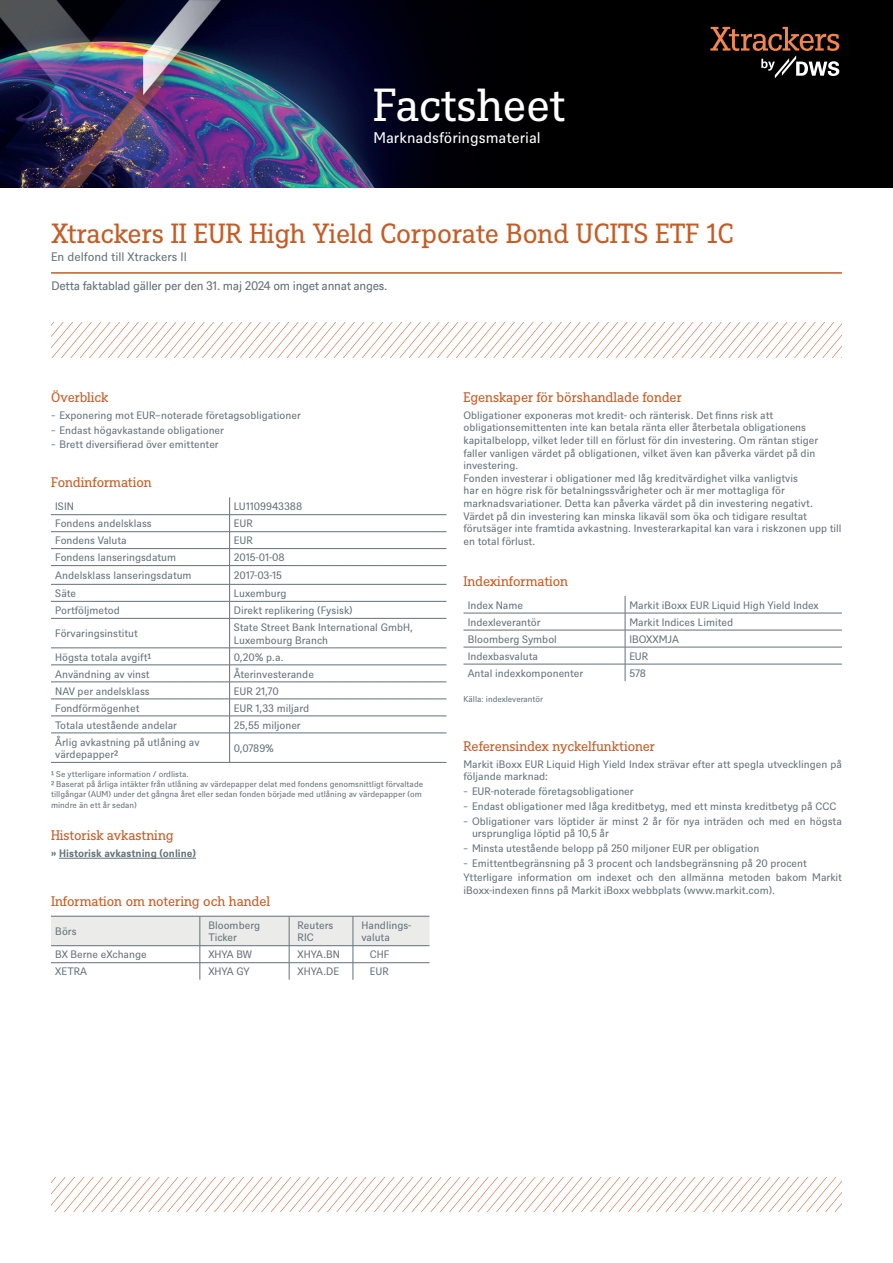
<style>
.page{position:relative;width:893px;height:1263px;background:#fff}
.page>*{position:absolute;margin:0;border:0;box-sizing:border-box;transform-origin:0 0}
.t1{font:45px "DWS Slab";letter-spacing:-.01em;color:#fff}
.t2{font:27px "DWS Slab";letter-spacing:-.005em;color:#c55c26}
.t3{font:15px "DWS Sans";color:#fff}
.t4{font:13.5px "DWS Slab";letter-spacing:-.01em;color:#c55c26}
.t5{font:12px "DWS Sans TT";letter-spacing:-.025em;color:#627179}
.t6{font:12px "DWS Sans";color:#627179}
.t7{font:10.5px/12.6px "DWS Sans";color:#627179}
.t8{font:700 10.5px "DWS Sans";color:#627179}
.t9{font:8.25px/9.9px "DWS Sans";color:#627179}
</style>
<div class="page">
<img style="left:0;top:0;width:893px;height:188px">
<hr style="left:59px;top:858px;width:137px;height:1px;background:#627179">
<hr style="left:51px;top:514px;width:179px;height:1px;background:#627179">
<hr style="left:230px;top:514px;width:216px;height:1px;background:#627179">
<hr style="left:51px;top:531px;width:179px;height:1px;background:#627179">
<hr style="left:230px;top:531px;width:216px;height:1px;background:#627179">
<hr style="left:51px;top:548px;width:179px;height:1px;background:#627179">
<hr style="left:230px;top:548px;width:216px;height:1px;background:#627179">
<hr style="left:51px;top:565px;width:179px;height:1px;background:#627179">
<hr style="left:230px;top:565px;width:216px;height:1px;background:#627179">
<hr style="left:51px;top:584px;width:179px;height:1px;background:#627179">
<hr style="left:230px;top:584px;width:216px;height:1px;background:#627179">
<hr style="left:51px;top:601px;width:179px;height:1px;background:#627179">
<hr style="left:230px;top:601px;width:216px;height:1px;background:#627179">
<hr style="left:51px;top:618px;width:179px;height:1px;background:#627179">
<hr style="left:230px;top:618px;width:216px;height:1px;background:#627179">
<hr style="left:51px;top:648px;width:179px;height:1px;background:#627179">
<hr style="left:230px;top:648px;width:216px;height:1px;background:#627179">
<hr style="left:51px;top:665px;width:179px;height:1px;background:#627179">
<hr style="left:230px;top:665px;width:216px;height:1px;background:#627179">
<hr style="left:51px;top:682px;width:179px;height:1px;background:#627179">
<hr style="left:51px;top:699px;width:179px;height:1px;background:#627179">
<hr style="left:51px;top:716px;width:179px;height:1px;background:#627179">
<hr style="left:51px;top:762px;width:179px;height:1px;background:#627179">
<hr style="left:230px;top:762px;width:216px;height:1px;background:#627179">
<hr style="left:230px;top:682px;width:216px;height:1px;background:#627179">
<hr style="left:230px;top:699px;width:216px;height:1px;background:#627179">
<hr style="left:230px;top:716px;width:216px;height:1px;background:#627179">
<hr style="left:230px;top:733px;width:216px;height:1px;background:#627179">
<svg style="left:229px;top:497px;width:1px;height:121px"></svg>
<hr style="left:229px;top:618px;width:1px;height:30px;background:#627179">
<svg style="left:229px;top:648px;width:1px;height:114px"></svg>
<hr style="left:51px;top:733px;width:179px;height:1px;background:#627179">
<svg style="left:51px;top:916px;width:378px;height:64px"></svg>
<hr style="left:463px;top:613px;width:162px;height:1px;background:#627179">
<hr style="left:625px;top:613px;width:217px;height:1px;background:#627179">
<hr style="left:463px;top:630px;width:162px;height:1px;background:#627179">
<hr style="left:625px;top:630px;width:217px;height:1px;background:#627179">
<hr style="left:463px;top:647px;width:162px;height:1px;background:#627179">
<hr style="left:625px;top:647px;width:217px;height:1px;background:#627179">
<hr style="left:463px;top:664px;width:162px;height:1px;background:#627179">
<hr style="left:625px;top:664px;width:217px;height:1px;background:#627179">
<svg style="left:625px;top:596px;width:1px;height:85px"></svg>
<hr style="left:51px;top:272px;width:791px;height:2px;background:#c55c26">
<svg style="left:52px;top:322px;width:790px;height:35px"></svg>
<svg style="left:51px;top:1177px;width:791px;height:35px"></svg>
<svg style="left:710px;top:27px;width:129px;height:51px"></svg>
<h1 class="t1" style="left:373px;top:74px;width:193px">Factsheet</h1>
<h3 class="t3" style="left:373px;top:127px;width:169px">Marknadsföringsmaterial</h3>
<h2 class="t2" style="left:51px;top:215px;width:684px">Xtrackers II EUR High Yield Corporate Bond UCITS ETF 1C</h2>
<p class="t6" style="left:51px;top:249px;width:137px">En delfond till Xtrackers II</p>
<p class="t5" style="left:51px;top:278px;width:337px">Detta faktablad gäller per den 31. maj 2024 om inget annat anges.</p>
<p class="t4" style="left:51px;top:388px;width:59px">Överblick</p>
<p class="t7" style="left:51px;top:407px;width:251px;line-height:14.7px">̵ Exponering mot EUR–noterade företagsobligationer ̵ Endast högavkastande obligationer<br>̵ Brett diversifierad över emittenter</p>
<p class="t4" style="left:51px;top:473px;width:102px">Fondinformation</p>
<p class="t7" style="left:55px;top:499px;width:20px">ISIN</p>
<p class="t7" style="left:234px;top:499px;width:70px">LU1109943388</p>
<p class="t7" style="left:55px;top:517px;width:98px">Fondens andelsklass</p>
<p class="t7" style="left:234px;top:517px;width:20px">EUR</p>
<p class="t7" style="left:55px;top:534px;width:73px">Fondens Valuta</p>
<p class="t7" style="left:234px;top:534px;width:20px">EUR</p>
<p class="t7" style="left:55px;top:551px;width:122px">Fondens lanseringsdatum</p>
<p class="t7" style="left:234px;top:551px;width:52px">2015-01-08</p>
<p class="t7" style="left:55px;top:568px;width:138px">Andelsklass lanseringsdatum</p>
<p class="t7" style="left:234px;top:568px;width:50px">2017-03-15</p>
<p class="t7" style="left:55px;top:586px;width:22px">Säte</p>
<p class="t7" style="left:234px;top:586px;width:54px">Luxemburg</p>
<p class="t7" style="left:55px;top:603px;width:66px">Portföljmetod</p>
<p class="t7" style="left:234px;top:603px;width:120px">Direkt replikering (Fysisk)</p>
<p class="t7" style="left:55px;top:627px;width:84px">Förvaringsinstitut</p>
<p class="t7" style="left:234px;top:620px;width:181px">State Street Bank International GmbH,<br>Luxembourg Branch</p>
<p class="t7" style="left:55px;top:650px;width:98px">Högsta totala avgift¹</p>
<p class="t7" style="left:234px;top:650px;width:51px">0,20% p.a.</p>
<p class="t7" style="left:55px;top:667px;width:96px">Användning av vinst</p>
<p class="t7" style="left:234px;top:667px;width:82px">Återinvesterande</p>
<p class="t7" style="left:55px;top:684px;width:96px">NAV per andelsklass</p>
<p class="t7" style="left:234px;top:684px;width:46px">EUR 21,70</p>
<p class="t7" style="left:55px;top:701px;width:86px">Fondförmögenhet</p>
<p class="t7" style="left:234px;top:701px;width:77px">EUR 1,33 miljard</p>
<p class="t7" style="left:55px;top:718px;width:123px">Totala utestående andelar</p>
<p class="t7" style="left:234px;top:718px;width:68px">25,55 miljoner</p>
<p class="t7" style="left:55px;top:735px;width:146px">Årlig avkastning på utlåning av värdepapper²</p>
<p class="t7" style="left:234px;top:741px;width:42px">0,0789%</p>
<p class="t9" style="left:51px;top:769px;width:374px">¹ Se ytterligare information / ordlista.<br>² Baserat på årliga intäkter från utlåning av värdepapper delat med fondens genomsnittligt förvaltade tillgångar (AUM) under det gångna året eller sedan fonden började med utlåning av värdepapper (om</p>
<p class="t9" style="left:51px;top:799px;width:87px">mindre än ett år sedan)</p>
<p class="t4" style="left:51px;top:826px;width:124px">Historisk avkastning</p>
<p class="t8" style="left:51px;top:846px;width:146px">» Historisk avkastning (online)</p>
<p class="t4" style="left:51px;top:892px;width:221px">Information om notering och handel</p>
<p class="t7" style="left:55px;top:924px;width:23px">Börs</p>
<p class="t7" style="left:208px;top:918px;width:53px">Bloomberg<br>Ticker</p>
<p class="t7" style="left:298px;top:918px;width:37px">Reuters<br>RIC</p>
<p class="t7" style="left:361px;top:918px;width:51px">Handlings&shy;valuta</p>
<p class="t7" style="left:55px;top:948px;width:93px">BX Berne eXchange</p>
<p class="t7" style="left:208px;top:948px;width:45px">XHYA BW</p>
<p class="t7" style="left:298px;top:948px;width:44px">XHYA.BN</p>
<p class="t7" style="left:370px;top:948px;width:21px">CHF</p>
<p class="t7" style="left:55px;top:965px;width:33px">XETRA</p>
<p class="t7" style="left:208px;top:965px;width:43px">XHYA GY</p>
<p class="t7" style="left:298px;top:965px;width:43px">XHYA.DE</p>
<p class="t7" style="left:370px;top:965px;width:20px">EUR</p>
<p class="t4" style="left:463px;top:388px;width:220px">Egenskaper för börshandlade fonder</p>
<p class="t7" style="left:463px;top:408px;width:380px">Obligationer exponeras mot kredit- och ränterisk. Det finns risk att obligationsemittenten inte kan betala ränta eller återbetala obligationens kapitalbelopp, vilket leder till en förlust för din investering. Om räntan stiger faller vanligen värdet på obligationen, vilket även kan påverka värdet på din investering.<br>Fonden investerar i obligationer med låg kreditvärdighet vilka vanligtvis<br>har en högre risk för betalningssvårigheter och är mer mottagliga för marknadsvariationer. Detta kan påverka värdet på din investering negativt.<br>Värdet på din investering kan minska likaväl som öka och tidigare resultat förutsäger inte framtida avkastning. Investerarkapital kan vara i riskzonen upp till en total förlust.</p>
<p class="t4" style="left:463px;top:572px;width:106px">Indexinformation</p>
<p class="t7" style="left:468px;top:598px;width:57px">Index Name</p>
<p class="t7" style="left:629px;top:598px;width:191px">Markit iBoxx EUR Liquid High Yield Index</p>
<p class="t7" style="left:468px;top:615px;width:74px">Indexleverantör</p>
<p class="t7" style="left:629px;top:615px;width:105px">Markit Indices Limited</p>
<p class="t7" style="left:468px;top:632px;width:91px">Bloomberg Symbol</p>
<p class="t7" style="left:629px;top:632px;width:51px">IBOXXMJA</p>
<p class="t7" style="left:468px;top:649px;width:72px">Indexbasvaluta</p>
<p class="t7" style="left:629px;top:649px;width:20px">EUR</p>
<p class="t7" style="left:468px;top:666px;width:117px">Antal indexkomponenter</p>
<p class="t7" style="left:629px;top:666px;width:18px">578</p>
<p class="t9" style="left:463px;top:693px;width:81px">Källa: indexleverantör</p>
<p class="t4" style="left:463px;top:737px;width:193px">Referensindex nyckelfunktioner</p>
<p class="t7" style="left:463px;top:757px;width:380px">Markit iBoxx EUR Liquid High Yield Index strävar efter att spegla utvecklingen på följande marknad:</p>
<p class="t7" style="left:463px;top:783px;width:380px;line-height:14.7px">̵ EUR-noterade företagsobligationer<br>̵ Endast obligationer med låga kreditbetyg, med ett minsta kreditbetyg på CCC ̵ Obligationer vars löptider är minst 2 år för nya inträden och med en högsta</p>
<p class="t7" style="left:463px;top:825px;width:380px;line-height:14.7px;text-indent:9px">ursprungliga löptid på 10,5 år<br>̵ Minsta utestående belopp på 250 miljoner EUR per obligation<br>̵ Emittentbegränsning på 3 procent och landsbegränsning på 20 procent Ytterligare information om indexet och den allmänna metoden bakom Markit</p>
<p class="t7" style="left:463px;top:883px;width:313px">iBoxx-indexen finns på Markit iBoxx webbplats (www.markit.com).</p>
</div>
